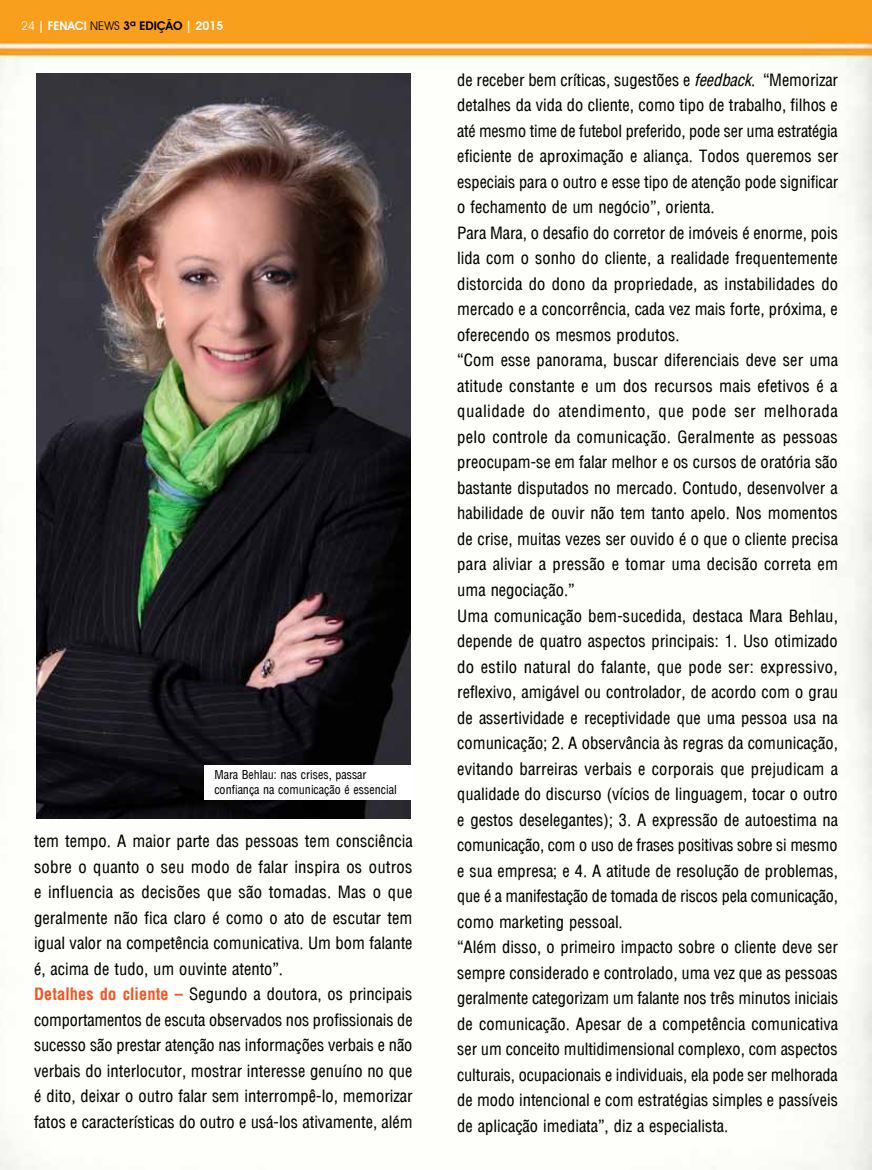
<style>
.page{position:relative;width:872px;height:1170px;background:#fff}
.page>*{position:absolute;margin:0;border:0;box-sizing:border-box;transform-origin:0 0}
.t1{font:16.5px/25.5px "Arena Condensed";color:#000}
.t2{font:12px/14.4px "Arena Condensed";color:#000}
.t3{font:600 12px "Avant Garde IT Cby BT";color:#fff}
.s1{font-weight:400}
.s2{font-weight:400;color:#000}
.s3{color:#000}
.s4{font-family:"Arena";font-weight:700;font-stretch:condensed;color:#f05626}
.s5{font-family:"Arena";font-style:italic;font-stretch:condensed}
</style>
<div class="page">
<img style="left:0;top:0;width:872px;height:1169px">
<img style="left:36px;top:73px;width:374px;height:746px">
<div style="left:204px;top:765px;width:208px;height:34px;background:#fff"></div>
<p class="t3" style="left:21px;top:19px;width:204px"><span class="s1">24</span> | FENACI <span class="s2">NEWS</span> <span class="s3">3ª EDIÇÃO</span> | 2015</p>
<p class="t2" style="left:214px;top:767px;width:184px">Mara Behlau: nas crises, passar confiança na comunicação é essencial</p>
<p class="t1" style="left:34px;top:828px;width:380px">tem tempo. A maior parte das pessoas tem consciência sobre o quanto o seu modo de falar inspira os outros e influencia as decisões que são tomadas. Mas o que geralmente não fica claro é como o ato de escutar tem igual valor na competência comunicativa. Um bom falante é, acima de tudo, um ouvinte atento”.<br><span class="s4">Detalhes do cliente –</span> Segundo a doutora, os principais comportamentos de escuta observados nos profissionais de sucesso são prestar atenção nas informações verbais e não verbais do interlocutor, mostrar interesse genuíno no que é dito, deixar o outro falar sem interrompê-lo, memorizar fatos e características do outro e usá-los ativamente, além</p>
<p class="t1" style="left:457px;top:67px;width:382px">de receber bem críticas, sugestões e <span class="s5">feedback</span>. “Memorizar detalhes da vida do cliente, como tipo de trabalho, filhos e até mesmo time de futebol preferido, pode ser uma estratégia eficiente de aproximação e aliança. Todos queremos ser especiais para o outro e esse tipo de atenção pode significar o fechamento de um negócio”, orienta.<br>Para Mara, o desafio do corretor de imóveis é enorme, pois lida com o sonho do cliente, a realidade frequentemente distorcida do dono da propriedade, as instabilidades do mercado e a concorrência, cada vez mais forte, próxima, e oferecendo os mesmos produtos.<br>“Com esse panorama, buscar diferenciais deve ser uma atitude constante e um dos recursos mais efetivos é a qualidade do atendimento, que pode ser melhorada pelo controle da comunicação. Geralmente as pessoas preocupam-se em falar melhor e os cursos de oratória são bastante disputados no mercado. Contudo, desenvolver a habilidade de ouvir não tem tanto apelo. Nos momentos de crise, muitas vezes ser ouvido é o que o cliente precisa para aliviar a pressão e tomar uma decisão correta em uma negociação.”<br>Uma comunicação bem-sucedida, destaca Mara Behlau, depende de quatro aspectos principais: 1. Uso otimizado do estilo natural do falante, que pode ser: expressivo, reflexivo, amigável ou controlador, de acordo com o grau de assertividade e receptividade que uma pessoa usa na comunicação; 2. A observância às regras da comunicação, evitando barreiras verbais e corporais que prejudicam a qualidade do discurso (vícios de linguagem, tocar o outro e gestos deselegantes); 3. A expressão de autoestima na comunicação, com o uso de frases positivas sobre si mesmo e sua empresa; e 4. A atitude de resolução de problemas, que é a manifestação de tomada de riscos pela comunicação, como marketing pessoal.<br>“Além disso, o primeiro impacto sobre o cliente deve ser sempre considerado e controlado, uma vez que as pessoas geralmente categorizam um falante nos três minutos iniciais de comunicação. Apesar de a competência comunicativa ser um conceito multidimensional complexo, com aspectos culturais, ocupacionais e individuais, ela pode ser melhorada de modo intencional e com estratégias simples e passíveis de aplicação imediata”, diz a especialista.</p>
</div>
